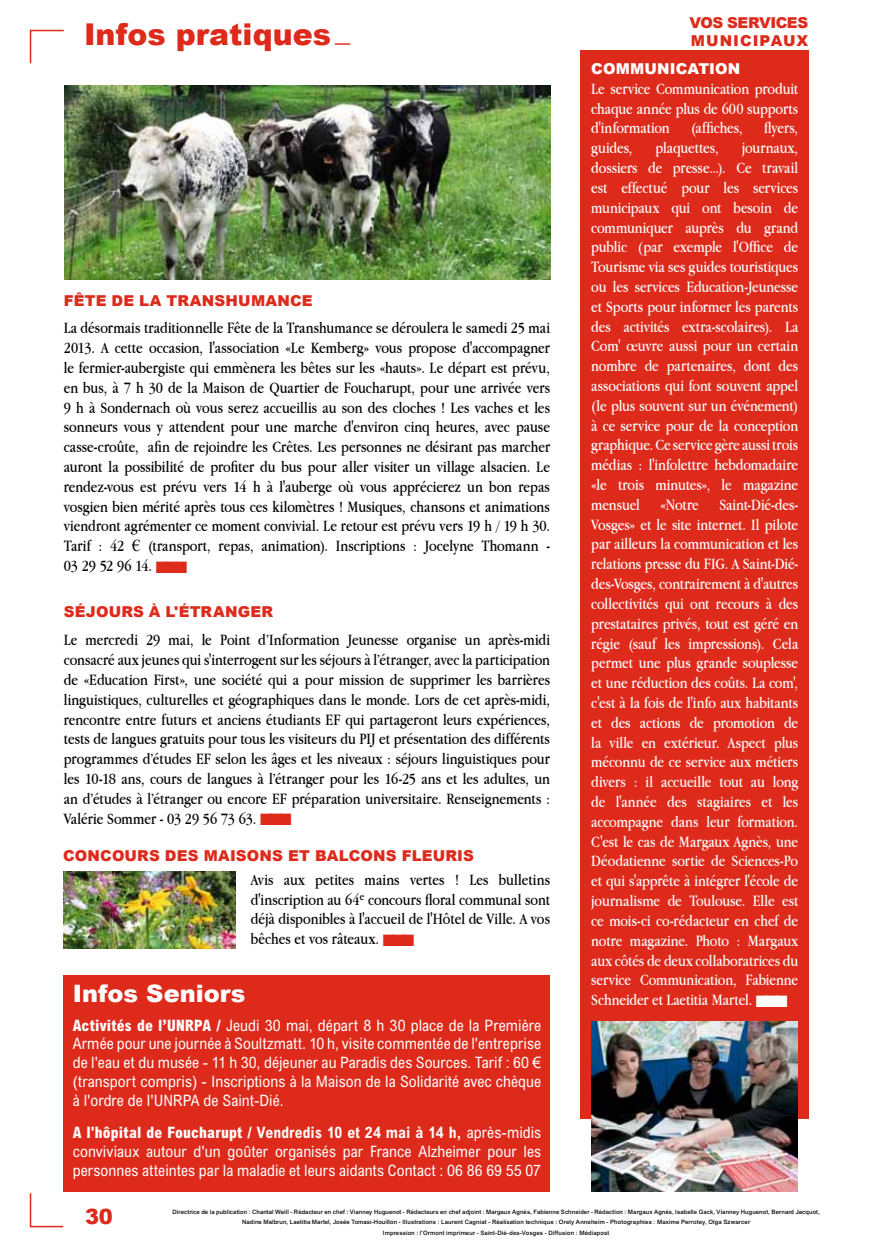
<style>
.page{position:relative;width:872px;height:1255px;background:#fff}
.page>*{position:absolute;margin:0;border:0;box-sizing:border-box;transform-origin:0 0}
.t1{font:900 30px "Arial";color:#dd2a1b}
.t2{font:900 24px "Arial";letter-spacing:.005em;color:#fff}
.t3{font:900 21px "Arial";color:#dd2a1b}
.t4{font:16.5px/19.8px "Apple Garamond";color:#000;text-align:justify}
.t5{font:16.5px/19.8px "Apple Garamond";letter-spacing:-.005em;color:#fff;text-align:justify}
.t6{font:condensed 15.75px/18.9px "Arial";letter-spacing:.005em;color:#fff;text-align:justify}
.t7{font:900 15px "Arial";letter-spacing:.015em;color:#dd2a1b}
.t8{font:900 15px "Arial";letter-spacing:.005em;color:#fff}
.t9{font:500 6px/10.5px "Arial";letter-spacing:.015em;color:#000;text-align:center}
.s1{font-family:"Times New Roman"}
.s2{color:#dd2a1b}
.s3{font-weight:800}
.s4{font-stretch:normal}
.s5{font-weight:700}
</style>
<div class="page">
<div style="left:580px;top:50px;width:228px;height:1068px;background:#dd2a1b"></div>
<svg style="left:29px;top:1191px;width:36px;height:36px"></svg>
<svg style="left:29px;top:29px;width:35px;height:35px"></svg>
<div style="left:64px;top:974px;width:486px;height:217px;background:#dd2a1b"></div>
<img style="left:65px;top:85px;width:485px;height:194px">
<img style="left:591px;top:1021px;width:206px;height:170px">
<img style="left:64px;top:871px;width:172px;height:77px">
<h1 class="t1" style="left:84px;top:17px;width:267px">INFOS PRATIQUES_</h1>
<p class="t7" style="left:64px;top:293px;width:249px">FÊTE DE LA TRANSHUMANCE</p>
<p class="t4" style="left:64px;top:318px;width:488px">La désormais traditionnelle Fête de la Transhumance se déroulera le samedi 25 mai 2013. A cette occasion, l'association «Le Kemberg» vous propose d'accompagner le fermier-aubergiste qui emmènera les bêtes sur les «hauts». Le départ est prévu, en bus, à 7 h 30 de la Maison de Quartier de Foucharupt, pour une arrivée vers 9 h à Sondernach où vous serez accueillis au son des cloches ! Les vaches et les sonneurs vous y attendent pour une marche d'environ cinq heures, avec pause casse-croûte, afin de rejoindre les Crêtes. Les personnes ne désirant pas marcher auront la possibilité de profiter du bus pour aller visiter un village alsacien. Le rendez-vous est prévu vers 14 h à l'auberge où vous apprécierez un bon repas vosgien bien mérité après tous ces kilomètres ! Musiques, chansons et animations viendront agrémenter ce moment convivial. Le retour est prévu vers 19 h / 19 h 30.<br>Tarif : 42 <span class="s1">€</span> (transport, repas, animation). Inscriptions : Jocelyne Thomann - 03 29 52 96 14. <span class="s2">■■■</span></p>
<p class="t7" style="left:64px;top:603px;width:58px">SÉJOURS</p>
<p class="t7" style="left:149px;top:603px;width:89px">À L'ÉTRANGER</p>
<p class="t4" style="left:64px;top:629px;width:488px">Le mercredi 29 mai, le Point d’Information Jeunesse organise un après-midi consacré aux jeunes qui s'interrogent sur les séjours à l’étranger, avec la participation de «Education First», une société qui a pour mission de supprimer les barrières linguistiques, culturelles et géographiques dans le monde. Lors de cet après-midi, rencontre entre futurs et anciens étudiants EF qui partageront leurs expériences, tests de langues gratuits pour tous les visiteurs du PIJ et présentation des différents programmes d’études EF selon les âges et les niveaux : séjours linguistiques pour les 10-18 ans, cours de langues à l’étranger pour les 16-25 ans et les adultes, un an d’études à l’étranger ou encore EF préparation universitaire. Renseignements :<br>Valérie Sommer - 03 29 56 73 63. <span class="s2">■■■</span></p>
<p class="t7" style="left:63px;top:847px;width:74px">CONCOURS</p>
<p class="t7" style="left:165px;top:847px;width:12px">DES</p>
<p class="t7" style="left:204px;top:847px;width:210px">MAISONS ET BALCONS FLEURIS</p>
<p class="t4" style="left:251px;top:869px;width:301px">Avis aux petites mains vertes ! Les bulletins d'inscription au 64<sup>e</sup> concours floral communal sont déjà disponibles à l'accueil de l'Hôtel de Ville. A vos bêches et vos râteaux. <span class="s2">■■■</span></p>
<h2 class="t2" style="left:73px;top:980px;width:174px">INFOS SENIORS</h2>
<p class="t6" style="left:73px;top:1015px;width:470px"><span class="s3">Activités de l’UNRPA /</span> Jeudi 30 mai, départ 8 h 30 place de la Première Armée pour une journée à Soultzmatt. 10 h, visite commentée de l'entreprise de l'eau et du musée - 11 h 30, déjeuner au Paradis des Sources. Tarif : 60 <span class="s4">€ </span>(transport compris) - Inscriptions à la Maison de la Solidarité avec chèque à l'ordre de l'UNRPA de Saint-Dié.</p>
<p class="t6" style="left:73px;top:1122px;width:470px"><span class="s3">A l'hôpital de Foucharupt /</span> <span class="s5">Vendredis 10 et 24 mai à 14 h,</span> après-midis conviviaux autour d'un goûter organisés par France Alzheimer pour les personnes atteintes par la maladie et leurs aidants Contact : 06 86 69 55 07</p>
<p class="t7" style="left:689px;top:14px;width:48px">VOS SERVI</p>
<p class="t7" style="left:775px;top:14px;width:23px">CES</p>
<p class="t7" style="left:691px;top:32px;width:13px">MUNI</p>
<p class="t7" style="left:740px;top:32px;width:70px">CIPAUX</p>
<p class="t8" style="left:591px;top:60px;width:38px">COMMUNI</p>
<p class="t8" style="left:676px;top:60px;width:63px">CATION</p>
<p class="t5" style="left:591px;top:78px;width:208px">Le service Communication produit chaque année plus de 600 supports d'information</p>
<p class="t5" style="left:691px;top:118px;width:53px">(affiches,</p>
<p class="t5" style="left:764px;top:118px;width:36px">flyers,</p>
<p class="t5" style="left:591px;top:138px;width:43px">guides,</p>
<p class="t5" style="left:655px;top:138px;width:65px">plaquettes,</p>
<p class="t5" style="left:591px;top:138px;width:209px;text-indent:150px">journaux, dossiers de presse...). Ce travail est effectué pour les services municipaux qui ont besoin de communiquer auprès du grand public (par exemple l'Office de Tourisme via ses guides touristiques ou les services Education-Jeunesse et Sports pour informer les parents des activités extra-scolaires). La Com' œuvre aussi pour un certain nombre de partenaires, dont des associations qui font souvent appel (le plus souvent sur un événement) à ce service pour de la conception graphique. Ce service gère aussi trois médias : l'infolettre hebdomadaire «le trois minutes», le magazine mensuel «Notre Saint-Dié-des-Vosges» et le site internet. Il pilote par ailleurs la communication et les relations presse du FIG. A Saint-Dié&shy;des-Vosges, contrairement à d'autres collectivités qui ont recours à des prestataires privés, tout est géré en régie (sauf les impressions). Cela permet une plus grande souplesse et une réduction des coûts. La com', c'est à la fois de l'info aux habitants et des actions de promotion de la ville en extérieur. Aspect plus méconnu de ce service aux métiers divers : il accueille tout au long de l'année des stagiaires et les accompagne dans leur formation.<br>C'est le cas de Margaux Agnès, une Déodatienne sortie de Sciences-Po et qui s'apprête à intégrer l'école de journalisme de Toulouse. Elle est ce mois-ci co-rédacteur en chef de notre magazine. Photo : Margaux aux côtés de deux collaboratrices du service Communication, Fabienne Schneider et Laetitia Martel. ■■■</p>
<p class="t3" style="left:85px;top:1204px;width:29px">30</p>
<p class="t9" style="left:172px;top:1206px;width:649px">Directrice de la publication : Chantal Weill - Rédacteur en chef : Vianney Huguenot - Rédacteurs en chef adjoint : Margaux Agnès, Fabienne Schneider - Rédaction : Margaux Agnès, Isabelle Gack, Vianney Huguenot, Bernard Jacquot,<br>Nadine Malbrun, Laetitia Martel, Josée Tomasi-Houillon - Illustrations : Laurent Cagniat - Réalisation technique : Orely Anneheim - Photographies : Maxime Perrotey, Olga Szwarcer<br>Impression : l'Ormont imprimeur - Saint-Dié-des-Vosges - Diffusion : Médiapost</p>
</div>
